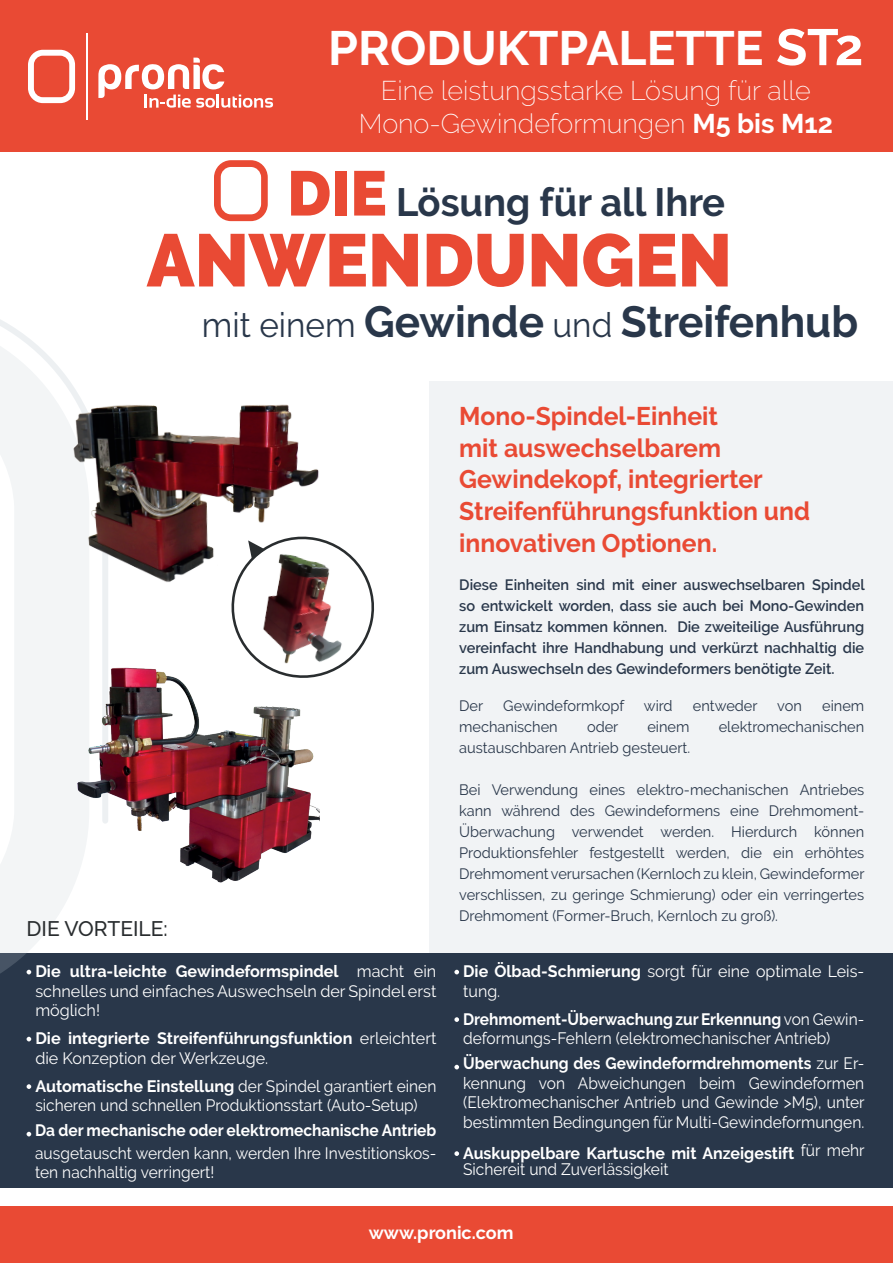
<style>
.page{position:relative;width:893px;height:1263px;background:#fff}
.page>*{position:absolute;margin:0;border:0;box-sizing:border-box;transform-origin:0 0}
.t1{font:900 74.25px "Raleway";color:#e94a34}
.t2{font:700 48px "Raleway";color:#fff}
.t3{font:700 43.65px "Raleway";color:#29374a}
.t4{font:700 39.3px "Raleway";color:#29374a}
.t5{font:200 27px/33px "Raleway";color:#fff;text-align:center}
.t6{font:700 25.5px/31.7px "Raleway";color:#e94a34}
.t7{font:500 21px "Raleway";color:#292d2f}
.t8{font:700 18px "Raleway";color:#fff}
.t9{font:16.5px/19.5px "Raleway";color:#fff;scale:.94 1}
.t10{font:700 16.5px/19.5px "Raleway";color:#fff}
.t11{font:16.5px/19.5px "Raleway";color:#fff;text-align:justify}
.t12{font:700 16.5px "Raleway";color:#fff;scale:.94 1}
.t13{font:15px/21px "Raleway";color:#29374a;text-align:justify}
.t14{font:600 15px/21px "Raleway";color:#29374a;text-align:justify}
.s1{font-size:51px}
.s2{font-weight:700}
.s3{font-weight:900;font-size:63px;color:#e94a34}
.s4{font-weight:400;font-size:34.35px}
.s5{font-weight:400}
</style>
<div class="page">
<div style="left:0;top:0;width:893px;height:152px;background:#e94a34"></div>
<svg style="left:28px;top:50px;width:47px;height:53px"></svg>
<hr style="left:86px;top:33px;width:2px;height:87px;background:#fff">
<svg style="left:98px;top:58px;width:175px;height:50px"></svg>
<div style="left:0;top:953px;width:893px;height:234px;background:#29374a"></div>
<div style="left:429px;top:382px;width:464px;height:571px;background:#f1f3f5"></div>
<svg style="left:214px;top:160px;width:54px;height:61px"></svg>
<svg style="left:0;top:319px;width:108px;height:656px"></svg>
<img style="left:69px;top:663px;width:250px;height:240px">
<img style="left:60px;top:380px;width:259px;height:220px">
<svg style="left:224px;top:529px;width:151px;height:154px"></svg>
<svg style="left:27px;top:970px;width:4px;height:4px"></svg>
<svg style="left:27px;top:1037px;width:4px;height:4px"></svg>
<svg style="left:27px;top:1084px;width:4px;height:5px"></svg>
<svg style="left:27px;top:1132px;width:4px;height:4px"></svg>
<svg style="left:454px;top:970px;width:5px;height:4px"></svg>
<svg style="left:454px;top:1017px;width:5px;height:5px"></svg>
<svg style="left:454px;top:1065px;width:5px;height:4px"></svg>
<svg style="left:454px;top:1151px;width:5px;height:5px"></svg>
<div style="left:0;top:1206px;width:893px;height:57px;background:#e94a34"></div>
<h2 class="t2" style="left:328px;top:21px;width:537px">PRODUKTPALETTE <span class="s1">ST2</span></h2>
<h3 class="t5" style="left:359px;top:74px;width:476px">Eine leistungsstarke Lösung für alle<br>Mono-Gewindeformungen <span class="s2">M5 bis M12</span></h3>
<h3 class="t4" style="left:287px;top:179px;width:439px"><span class="s3">DIE</span> Lösung für all Ihre</h3>
<h1 class="t1" style="left:147px;top:217px;width:587px">ANWENDUNGEN</h1>
<h3 class="t3" style="left:202px;top:297px;width:658px"><span class="s4">mit einem</span> Gewinde <span class="s4">und</span> Streifenhub</h3>
<h3 class="t7" style="left:27px;top:916px;width:143px">DIE VORTEILE:</h3>
<p class="t11" style="left:35px;top:962px;width:403px"><span class="s2">Die ultra-leichte Gewindeformspindel</span> macht ein schnelles und einfaches Auswechseln der Spindel erst möglich!</p>
<p class="t10" style="left:35px;top:1029px;width:403px">Die integrierte Streifenführungsfunktion <span class="s5">erleichtert die Konzeption der Werkzeuge.</span></p>
<p class="t9" style="left:35px;top:1076px;width:428px"><span class="s2">Automatische Einstellung</span> der Spindel garantiert einen sicheren und schnellen Produktionsstart (Auto-Setup)</p>
<p class="t12" style="left:35px;top:1121px;width:428px">Da der mechanische oder elektromechanische Antrieb</p>
<p class="t9" style="left:35px;top:1143px;width:428px">ausgetauscht werden kann, werden Ihre Investitionskos&shy;ten nachhaltig verringert!</p>
<h3 class="t6" style="left:459px;top:400px;width:352px">Mono-Spindel-Einheit<br>mit auswechselbarem<br>Gewindekopf, integrierter<br>Streifenführungsfunktion und innovativen Optionen.</h3>
<p class="t14" style="left:459px;top:574px;width:407px">Diese Einheiten sind mit einer auswechselbaren Spindel so entwickelt worden, dass sie auch bei Mono-Gewinden zum Einsatz kommen können. Die zweiteilige Ausführung vereinfacht ihre Handhabung und verkürzt nachhaltig die zum Auswechseln des Gewindeformers benötigte Zeit.</p>
<p class="t13" style="left:459px;top:695px;width:26px">Der</p>
<p class="t13" style="left:503px;top:695px;width:122px">Gewindeformkopf</p>
<p class="t13" style="left:644px;top:695px;width:30px">wird</p>
<p class="t13" style="left:693px;top:695px;width:66px">entweder</p>
<p class="t13" style="left:777px;top:695px;width:26px">von</p>
<p class="t13" style="left:822px;top:695px;width:44px">einem</p>
<p class="t13" style="left:459px;top:716px;width:100px">mechanischen</p>
<p class="t13" style="left:587px;top:716px;width:33px">oder</p>
<p class="t13" style="left:647px;top:716px;width:44px">einem</p>
<p class="t13" style="left:719px;top:716px;width:147px">elektromechanischen</p>
<p class="t13" style="left:459px;top:737px;width:232px">austauschbaren Antrieb gesteuert.</p>
<p class="t13" style="left:459px;top:779px;width:407px">Bei Verwendung eines elektro-mechanischen Antriebes kann während des Gewindeformens eine Drehmoment-Überwachung verwendet werden. Hierdurch können Produktionsfehler festgestellt werden, die ein erhöhtes Drehmoment verursachen (Kernloch zu klein, Gewindeformer verschlissen, zu geringe Schmierung) oder ein verringertes Drehmoment (Former-Bruch, Kernloch zu groß).</p>
<p class="t11" style="left:463px;top:962px;width:403px"><span class="s2">Die Ölbad-Schmierung</span> sorgt für eine optimale Leis&shy;tung.</p>
<p class="t9" style="left:463px;top:1009px;width:428px"><span class="s2">Drehmoment-Überwachung zur Erkennung</span> von Gewin&shy;deformungs-Fehlern (elektromechanischer Antrieb)</p>
<p class="t9" style="left:463px;top:1054px;width:429px;text-align:justify"><span class="s2">Überwachung des Gewindeformdrehmoments</span> zur Er&shy;kennung von Abweichungen beim Gewindeformen (Elektromechanischer Antrieb und Gewinde &gt;M5), unter bestimmten Bedingungen für Multi-Gewindeformungen.</p>
<p class="t10" style="left:463px;top:1145px;width:403px;line-height:16.5px">Auskuppelbare Kartusche mit Anzeigestift <sup>für</sup> <sup>mehr<br></sup><span class="s5">Sichereit und Zuverlässigkeit</span></p>
<p class="t8" style="left:369px;top:1222px;width:146px">www.pronic.com</p>
</div>
